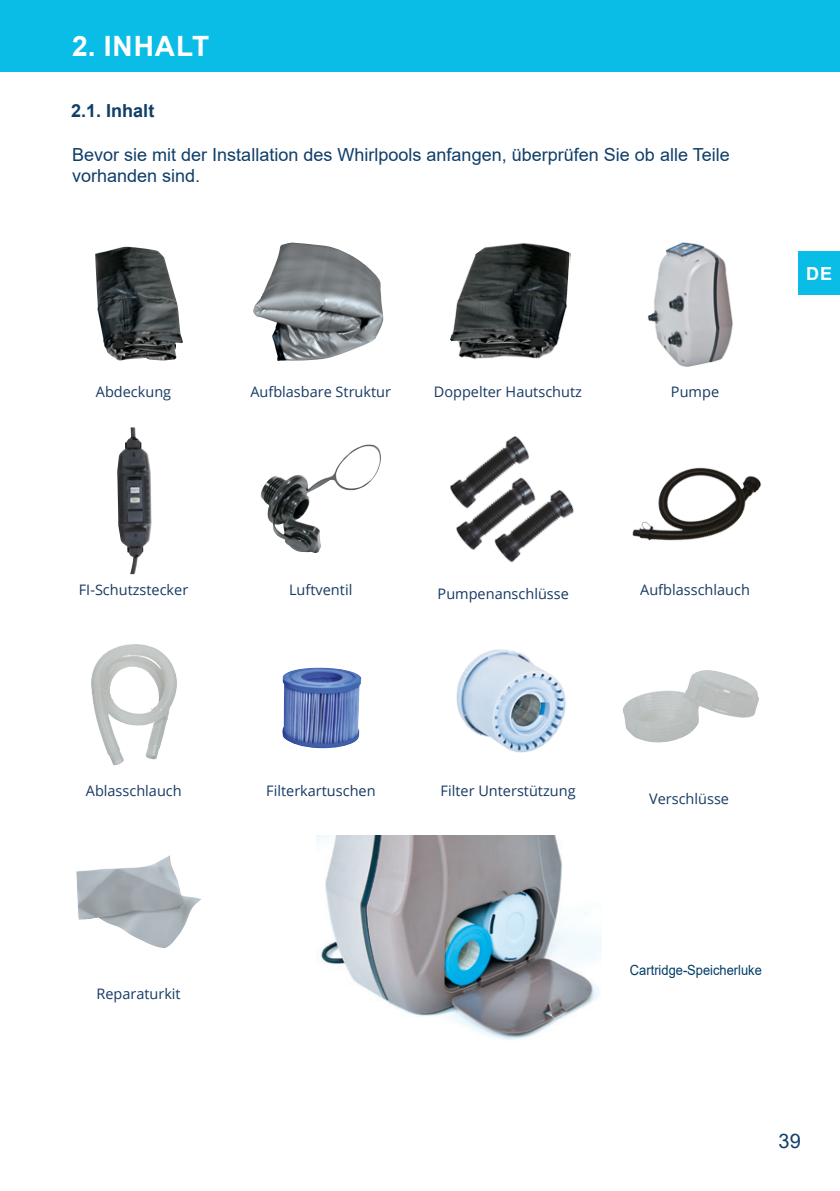
<style>
.page{position:relative;width:840px;height:1191px;background:#fff}
.page>*{position:absolute;margin:0;border:0;box-sizing:border-box;transform-origin:0 0}
.Titre_niv__1{font:700 28px "Arial";letter-spacing:.035em;color:#fff}
.t1{font:20px "Arial";color:#0f3e69}
.t2{font:18px/21.6px "Arial";color:#0f3e69}
.Titre_niv__2{font:700 18px "Arial";color:#0f3e69}
.t3{font:700 18px "Arial";color:#fff}
.t4{font:14.4px "Open Sans";color:#163963}
.t5{font:14px "Arial";color:#003c66;scale:.92 1}
</style>
<div class="page">
<div style="left:0;top:0;width:839px;height:72px;background:#0abde7"></div>
<div style="left:797px;top:251px;width:42px;height:44px;background:#0abde7"></div>
<img style="left:647px;top:242px;width:86px;height:125px">
<img style="left:117px;top:427px;width:35px;height:147px">
<img style="left:261px;top:444px;width:120px;height:109px">
<img style="left:622px;top:670px;width:136px;height:73px">
<img style="left:76px;top:855px;width:125px;height:93px">
<img style="left:476px;top:436px;width:54px;height:33px">
<img style="left:450px;top:469px;width:76px;height:81px">
<img style="left:486px;top:481px;width:88px;height:82px">
<svg style="left:60px;top:627px;width:147px;height:147px"></svg>
<img style="left:91px;top:643px;width:44px;height:48px">
<img style="left:456px;top:649px;width:110px;height:104px">
<img style="left:253px;top:242px;width:130px;height:119px">
<img style="left:95px;top:247px;width:88px;height:114px">
<img style="left:450px;top:243px;width:120px;height:116px">
<img style="left:282px;top:667px;width:79px;height:82px">
<img style="left:632px;top:467px;width:129px;height:74px">
<img style="left:316px;top:835px;width:285px;height:205px">
<p class="Titre_niv__1" style="left:72px;top:26px;width:139px">2. INHALT</p>
<p class="Titre_niv__2" style="left:71px;top:98px;width:85px">2.1. Inhalt</p>
<p class="t2" style="left:72px;top:143px;width:659px">Bevor sie mit der Installation des Whirlpools anfangen, überprüfen Sie ob alle Teile vorhanden sind.</p>
<p class="t4" style="left:96px;top:382px;width:77px">Abdeckung</p>
<p class="t4" style="left:250px;top:382px;width:142px">Aufblasbare Struktur</p>
<p class="t4" style="left:433px;top:382px;width:149px">Doppelter Hautschutz</p>
<p class="t4" style="left:670px;top:382px;width:50px">Pumpe</p>
<p class="t3" style="left:805px;top:261px;width:27px">DE</p>
<p class="t4" style="left:79px;top:580px;width:111px">FI-Schutzstecker</p>
<p class="t4" style="left:289px;top:580px;width:65px">Luftventil</p>
<p class="t4" style="left:437px;top:584px;width:133px">Pumpenanschlüsse</p>
<p class="t4" style="left:640px;top:580px;width:111px">Aufblasschlauch</p>
<p class="t4" style="left:86px;top:781px;width:97px">Ablasschlauch</p>
<p class="t4" style="left:266px;top:781px;width:111px">Filterkartuschen</p>
<p class="t4" style="left:440px;top:781px;width:136px">Filter Unterstützung</p>
<p class="t4" style="left:648px;top:789px;width:81px">Verschlüsse</p>
<p class="t4" style="left:96px;top:984px;width:86px">Reparaturkit</p>
<p class="t5" style="left:629px;top:960px;width:145px">Cartridge-Speicherluke</p>
<h2 class="t1" style="left:778px;top:1127px;width:24px">39</h2>
</div>
